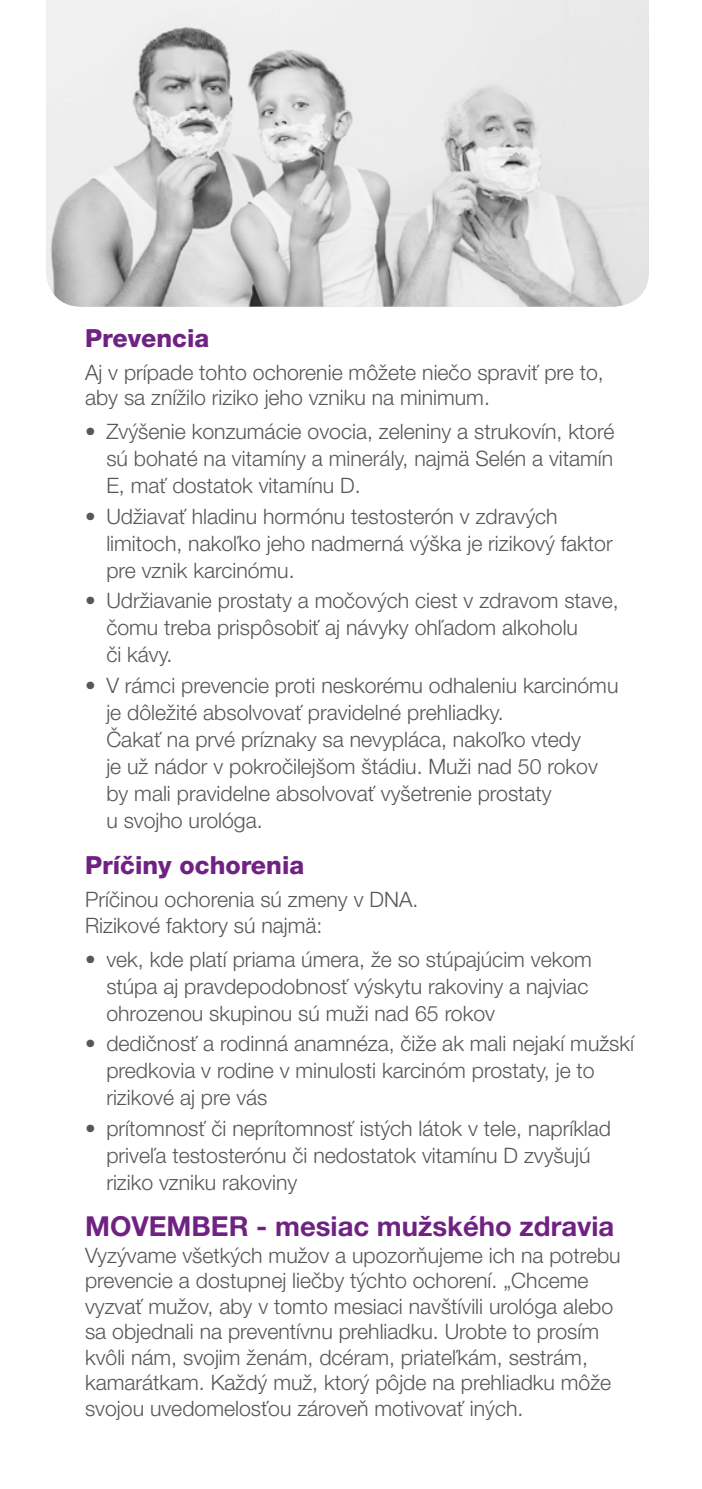
<style>
.page{position:relative;width:702px;height:1489px;background:#fff}
.page>*{position:absolute;margin:0;border:0;box-sizing:border-box;transform-origin:0 0}
.t1{font:700 27.5px "Helvetica Neue LT Pro";color:#702283}
.t2{font:800 25px "Helvetica Neue LT Pro";color:#702283}
.t3{font:300 21.25px/27px "Helvetica Neue LT Pro";color:#575756}
.s1{font-weight:700}
</style>
<div class="page">
<img style="left:46px;top:0;width:602px;height:306px">
<p class="t2" style="left:85px;top:323px;width:126px">Prevencia</p>
<p class="t3" style="left:85px;top:359px;width:520px;line-height:25.5px">Aj v prípade tohto ochorenie môžete niečo spraviť pre to, aby sa znížilo riziko jeho vzniku na minimum.</p>
<p class="t3" style="left:106px;top:417px;width:509px;text-align:justify;text-indent:-21px"><span class="s1">•</span> Zvýšenie konzumácie ovocia, zeleniny a strukovín, ktoré sú bohaté na vitamíny a minerály, najmä Selén a vitamín E, mať dostatok vitamínu D.</p>
<p class="t3" style="left:106px;top:502px;width:508px;text-indent:-21px"><span class="s1">•</span> Udžiavať hladinu hormónu testosterón v zdravých limitoch, nakoľko jeho nadmerná výška je rizikový faktor pre vznik karcinómu.</p>
<p class="t3" style="left:106px;top:587px;width:514px;text-indent:-21px"><span class="s1">•</span> Udržiavanie prostaty a močových ciest v zdravom stave, čomu treba prispôsobiť aj návyky ohľadom alkoholu<br>či kávy.</p>
<p class="t3" style="left:106px;top:671px;width:513px;text-indent:-21px"><span class="s1">•</span> V rámci prevencie proti neskorému odhaleniu karcinómu je dôležité absolvovať pravidelné prehliadky.<br>Čakať na prvé príznaky sa nevypláca, nakoľko vtedy<br>je už nádor v pokročilejšom štádiu. Muži nad 50 rokov by mali pravidelne absolvovať vyšetrenie prostaty<br>u svojho urológa.</p>
<p class="t2" style="left:85px;top:850px;width:221px">Príčiny ochorenia</p>
<p class="t3" style="left:85px;top:886px;width:335px;line-height:25.5px">Príčinou ochorenia sú zmeny v DNA.<br>Rizikové faktory sú najmä:</p>
<p class="t3" style="left:106px;top:945px;width:487px;text-indent:-21px"><span class="s1">•</span> vek, kde platí priama úmera, že so stúpajúcim vekom stúpa aj pravdepodobnosť výskytu rakoviny a najviac ohrozenou skupinou sú muži nad 65 rokov</p>
<p class="t3" style="left:106px;top:1029px;width:529px;text-indent:-21px"><span class="s1">•</span> dedičnosť a rodinná anamnéza, čiže ak mali nejakí mužskí predkovia v rodine v minulosti karcinóm prostaty, je to rizikové aj pre vás</p>
<p class="t3" style="left:106px;top:1114px;width:506px;text-indent:-21px"><span class="s1">•</span> prítomnosť či neprítomnosť istých látok v tele, napríklad priveľa testosterónu či nedostatok vitamínu D zvyšujú riziko vzniku rakoviny</p>
<p class="t1" style="left:85px;top:1208px;width:531px">MOVEMBER - mesiac mužského zdravia</p>
<p class="t3" style="left:85px;top:1241px;width:537px;line-height:25.5px">Vyzývame všetkých mužov a upozorňujeme ich na potrebu prevencie a dostupnej liečby týchto ochorení. „Chceme vyzvať mužov, aby v tomto mesiaci navštívili urológa alebo sa objednali na preventívnu prehliadku. Urobte to prosím kvôli nám, svojim ženám, dcéram, priateľkám, sestrám, kamarátkam. Každý muž, ktorý pôjde na prehliadku môže svojou uvedomelosťou zároveň motivovať iných.</p>
</div>
